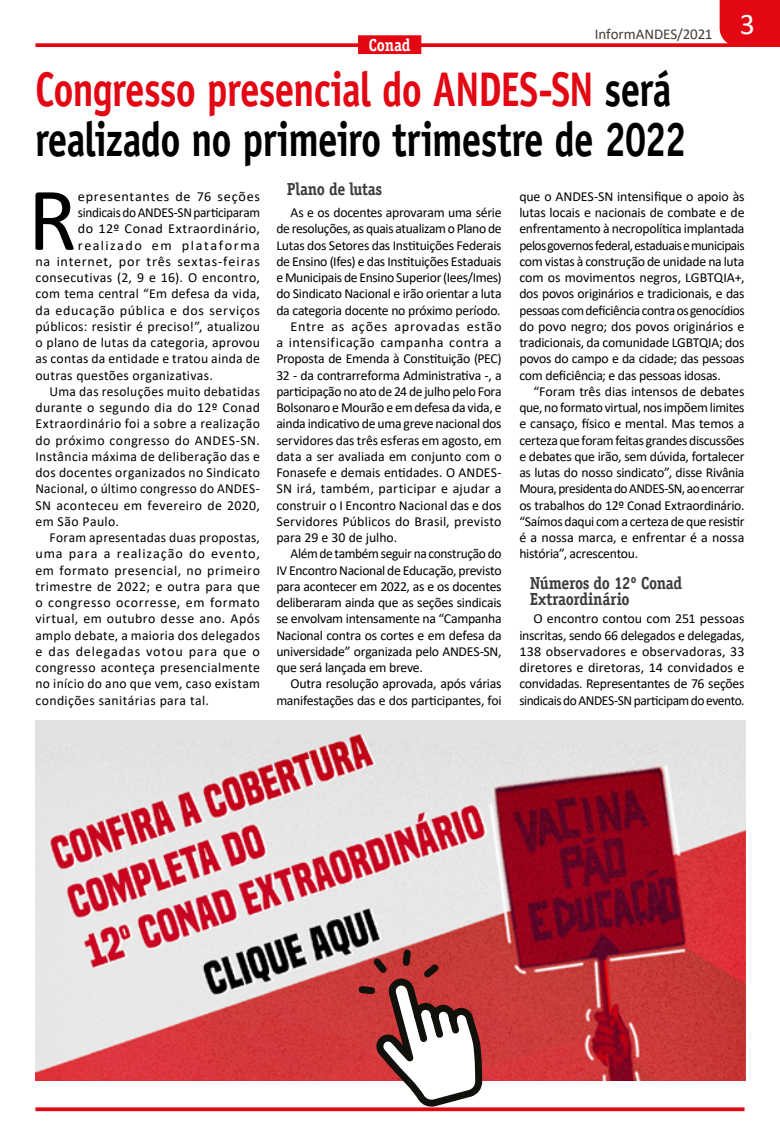
<style>
.page{position:relative;width:780px;height:1134px;background:#fff}
.page>*{position:absolute;margin:0;border:0;box-sizing:border-box;transform-origin:0 0}
.t1{font:90.5px "Calibri";color:#000}
.t2{font:700 48.75px/50px "Officina Sans Std";letter-spacing:-.02em;color:#000;scale:.8 1}
.t3{font:700 17.5px/16.2px "Officina Serif Std";letter-spacing:-.015em;color:#3c3c3b;scale:.9 1}
.t4{font:700 17.5px "Officina Serif Std";letter-spacing:-.005em;color:#fff;scale:.9 1}
.t5{font:15px "Calibri";letter-spacing:-.01em;color:#453a36}
.t6{font:13.75px/16.2px "Calibri";letter-spacing:-.01em;color:#000;text-align:justify}
.t7{font:13.75px "Calibri";letter-spacing:.03em;color:#000}
.t8{font:13.75px "Calibri";letter-spacing:.025em;color:#000}
.t9{font:13.75px "Calibri";letter-spacing:.02em;color:#000}
.t10{font:13.75px "Calibri";letter-spacing:.015em;color:#000}
.t11{font:13.75px "Calibri";letter-spacing:.035em;color:#000}
.t12{font:13.75px "Calibri";letter-spacing:.065em;color:#000}
.t13{font:13.75px "Calibri";letter-spacing:-.03em;color:#000}
.t14{font:13.75px "Calibri";letter-spacing:.04em;color:#000}
.t15{font:13.75px "Calibri";letter-spacing:.045em;color:#000}
.s1{color:#e30613}
</style>
<div class="page">
<div style="left:719px;top:0;width:61px;height:43px;background:#e30613"></div>
<svg style="left:35px;top:43px;width:745px;height:4px;background:#e41622"></svg>
<div style="left:358px;top:35px;width:63px;height:19px;background:#e30613"></div>
<svg style="left:35px;top:1107px;width:709px;height:4px;background:#e5202b"></svg>
<img style="left:35px;top:720px;width:710px;height:361px">
<svg style="left:354px;top:949px;width:128px;height:158px"></svg>
<p class="t5" style="left:595px;top:24px;width:162px">InformANDES/2021 <sup>3</sup></p>
<p class="t4" style="left:369px;top:34px;width:48px">Conad</p>
<h2 class="t2" style="left:35px;top:64px;width:815px"><span class="s1">Congresso presencial do ANDES-SN</span> será realizado no primeiro trimestre de 2022</h2>
<h1 class="t1" style="left:28px;top:157px;width:51px">R</h1>
<p class="t6" style="left:78px;top:188px;width:183px">epresentantes de 76 seções</p>
<p class="t3" style="left:287px;top:181px;width:107px">Plano de lutas</p>
<p class="t6" style="left:290px;top:204px;width:212px">As e os docentes aprovaram uma série</p>
<p class="t6" style="left:276px;top:220px;width:227px">de resoluções, as quais atualizam o Plano de</p>
<p class="t6" style="left:276px;top:237px;width:227px">Lutas dos Setores das Instituições Federais</p>
<p class="t6" style="left:276px;top:253px;width:227px">de Ensino (Ifes) e das Instituições Estaduais</p>
<p class="t6" style="left:276px;top:269px;width:227px">e Municipais de Ensino Superior (Iees/Imes)</p>
<p class="t6" style="left:276px;top:285px;width:227px">do Sindicato Nacional e irão orientar a luta</p>
<p class="t6" style="left:276px;top:302px;width:226px">da categoria docente no próximo período.</p>
<p class="t6" style="left:290px;top:318px;width:212px">Entre as ações aprovadas estão</p>
<p class="t11" style="left:276px;top:333px;width:227px">a intensificação campanha contra a</p>
<p class="t6" style="left:276px;top:350px;width:227px">Proposta de Emenda à Constituição (PEC)</p>
<p class="t6" style="left:276px;top:367px;width:227px">32 - da contrarreforma Administrativa -, a</p>
<p class="t6" style="left:276px;top:383px;width:227px">participação no ato de 24 de julho pelo Fora</p>
<p class="t6" style="left:276px;top:399px;width:227px">Bolsonaro e Mourão e em defesa da vida, e</p>
<p class="t6" style="left:276px;top:415px;width:227px">ainda indicativo de uma greve nacional dos</p>
<p class="t6" style="left:276px;top:432px;width:227px">servidores das três esferas em agosto, em</p>
<p class="t6" style="left:276px;top:448px;width:227px">data a ser avaliada em conjunto com o</p>
<p class="t6" style="left:276px;top:464px;width:227px">Fonasefe e demais entidades. O ANDES-</p>
<p class="t10" style="left:276px;top:479px;width:227px">SN irá, também, participar e ajudar a</p>
<p class="t6" style="left:276px;top:497px;width:227px">construir o I Encontro Nacional das e dos</p>
<p class="t10" style="left:276px;top:512px;width:227px">Servidores Públicos do Brasil, previsto</p>
<p class="t6" style="left:276px;top:529px;width:122px">para 29 e 30 de julho.</p>
<p class="t13" style="left:290px;top:544px;width:212px">Além de também seguir na construção do</p>
<p class="t6" style="left:276px;top:562px;width:227px">IV Encontro Nacional de Educação, previsto</p>
<p class="t6" style="left:276px;top:578px;width:227px">para acontecer em 2022, as e os docentes</p>
<p class="t6" style="left:276px;top:594px;width:227px">deliberaram ainda que as seções sindicais</p>
<p class="t6" style="left:276px;top:610px;width:227px">se envolvam intensamente na “Campanha</p>
<p class="t6" style="left:276px;top:627px;width:227px">Nacional contra os cortes e em defesa da</p>
<p class="t6" style="left:276px;top:643px;width:227px">universidade” organizada pelo ANDES-SN,</p>
<p class="t6" style="left:276px;top:659px;width:148px">que será lançada em breve.</p>
<p class="t6" style="left:290px;top:675px;width:212px">Outra resolução aprovada, após várias</p>
<p class="t6" style="left:276px;top:692px;width:227px">manifestações das e dos participantes, foi</p>
<p class="t6" style="left:519px;top:188px;width:227px">que o ANDES-SN intensifique o apoio às lutas locais e nacionais de combate e de enfrentamento à necropolítica implantada pelos governos federal, estaduais e municipais com vistas à construção de unidade na luta com os movimentos negros, LGBTQIA+, dos povos originários e tradicionais, e das pessoas com deficiência contra os genocídios do povo negro; dos povos originários e tradicionais, da comunidade LGBTQIA; dos povos do campo e da cidade; das pessoas com deficiência; e das pessoas idosas.</p>
<p class="t6" style="left:519px;top:383px;width:227px;text-indent:14px">“Foram três dias intensos de debates que, no formato virtual, nos impõem limites e cansaço, físico e mental. Mas temos a certeza que foram feitas grandes discussões e debates que irão, sem dúvida, fortalecer as lutas do nosso sindicato”, disse Rivânia Moura, presidenta do ANDES-SN, ao encerrar os trabalhos do 12º Conad Extraordinário. “Saímos daqui com a certeza de que resistir é a nossa marca, e enfrentar é a nossa história”, acrescentou.</p>
<p class="t3" style="left:530px;top:575px;width:171px">Números do 12º Conad<br>Extraordinário</p>
<p class="t6" style="left:519px;top:610px;width:227px;text-indent:14px">O encontro contou com 251 pessoas inscritas, sendo 66 delegados e delegadas, 138 observadores e observadoras, 33 diretores e diretoras, 14 convidados e convidadas. Representantes de 76 seções sindicais do ANDES-SN participam do evento.</p>
<p class="t6" style="left:78px;top:204px;width:183px">sindicais do ANDES-SN participaram</p>
<p class="t8" style="left:78px;top:219px;width:183px">do 12º Conad Extraordinário,</p>
<p class="t6" style="left:78px;top:237px;width:183px">realizado em plataforma</p>
<p class="t12" style="left:35px;top:252px;width:226px">na internet, por três sextas-feiras</p>
<p class="t6" style="left:35px;top:269px;width:226px">consecutivas (2, 9 e 16). O encontro,</p>
<p class="t6" style="left:35px;top:285px;width:226px">com tema central “Em defesa da vida,</p>
<p class="t15" style="left:35px;top:301px;width:226px">da educação pública e dos serviços</p>
<p class="t9" style="left:35px;top:317px;width:226px">públicos: resistir é preciso!”, atualizou</p>
<p class="t6" style="left:35px;top:334px;width:226px">o plano de lutas da categoria, aprovou</p>
<p class="t6" style="left:35px;top:350px;width:226px">as contas da entidade e tratou ainda de</p>
<p class="t6" style="left:35px;top:367px;width:179px">outras questões organizativas.</p>
<p class="t8" style="left:50px;top:382px;width:212px">Uma das resoluções muito debatidas</p>
<p class="t6" style="left:35px;top:399px;width:226px">durante o segundo dia do 12º Conad</p>
<p class="t7" style="left:35px;top:414px;width:226px">Extraordinário foi a sobre a realização</p>
<p class="t7" style="left:35px;top:431px;width:226px">do próximo congresso do ANDES-SN.</p>
<p class="t8" style="left:35px;top:447px;width:226px">Instância máxima de deliberação das e</p>
<p class="t6" style="left:35px;top:464px;width:226px">dos docentes organizados no Sindicato</p>
<p class="t9" style="left:35px;top:479px;width:226px">Nacional, o último congresso do ANDES-</p>
<p class="t7" style="left:35px;top:496px;width:226px">SN aconteceu em fevereiro de 2020,</p>
<p class="t6" style="left:35px;top:513px;width:85px">em São Paulo.</p>
<p class="t6" style="left:50px;top:529px;width:212px">Foram apresentadas duas propostas,</p>
<p class="t12" style="left:35px;top:544px;width:226px">uma para a realização do evento,</p>
<p class="t14" style="left:35px;top:561px;width:226px">em formato presencial, no primeiro</p>
<p class="t11" style="left:35px;top:577px;width:226px">trimestre de 2022; e outra para que</p>
<p class="t6" style="left:35px;top:594px;width:226px">o congresso ocorresse, em formato</p>
<p class="t6" style="left:35px;top:610px;width:226px">virtual, em outubro desse ano. Após</p>
<p class="t6" style="left:35px;top:627px;width:226px">amplo debate, a maioria dos delegados</p>
<p class="t6" style="left:35px;top:643px;width:226px">e das delegadas votou para que o</p>
<p class="t6" style="left:35px;top:659px;width:226px">congresso aconteça presencialmente</p>
<p class="t8" style="left:35px;top:674px;width:226px">no início do ano que vem, caso existam</p>
<p class="t7" style="left:35px;top:691px;width:175px">condições sanitárias para tal.</p>
</div>
